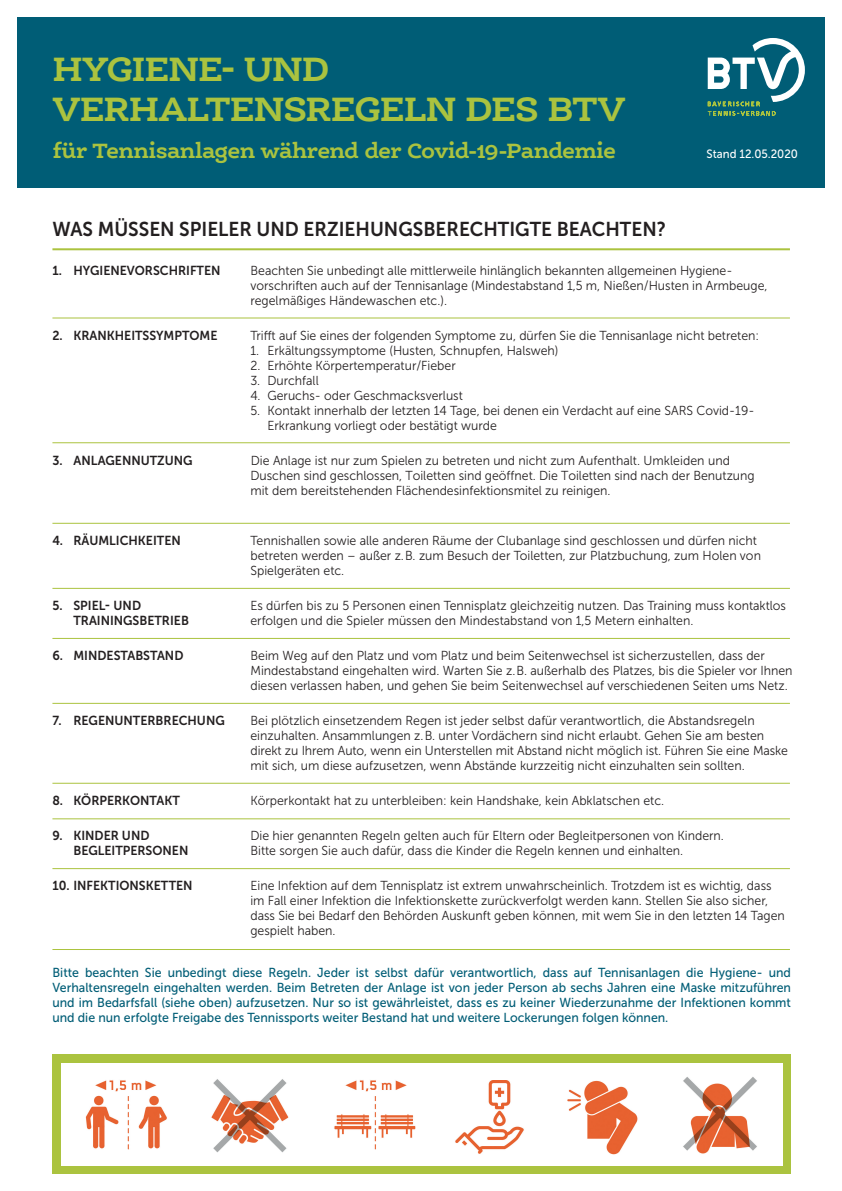
<style>
.page{position:relative;width:842px;height:1191px;background:#fff}
.page>*{position:absolute;margin:0;border:0;box-sizing:border-box;transform-origin:0 0}
.t1{font:700 36px/40px "Ernestine OT";letter-spacing:-.025em;color:#abc33f}
.t2{font:700 22px "Ernestine OT";letter-spacing:-.025em;color:#abc33f}
.t3{font:20px "Museo Sans 700";color:#231f20;scale:.95 1}
.t4{font:13px/15px "Museo Sans 300";color:#231f20;scale:.95 1}
.t5{font:13px/15px "Museo Sans 500";color:#005d76;text-align:justify;scale:.95 1}
.t6{font:13px "Museo Sans 700";color:#231f20;scale:.95 1}
.t7{font:12px "Museo Sans 500";color:#fff;scale:.95 1}
</style>
<div class="page">
<div style="left:17px;top:17px;width:808px;height:170px;background:#005d76"></div>
<svg style="left:708px;top:38px;width:97px;height:78px"></svg>
<div style="left:52px;top:1054px;width:739px;height:120px;background:#abc33f"></div>
<div style="left:61px;top:1063px;width:721px;height:102px;background:#fff"></div>
<img style="left:85px;top:1080px;width:82px;height:70px">
<img style="left:211px;top:1079px;width:78px;height:74px">
<img style="left:334px;top:1080px;width:82px;height:70px">
<img style="left:455px;top:1080px;width:69px;height:74px">
<img style="left:567px;top:1080px;width:71px;height:75px">
<img style="left:683px;top:1077px;width:74px;height:77px">
<hr style="left:52px;top:317px;width:738px;height:1px;background:#abc33f">
<hr style="left:52px;top:442px;width:738px;height:1px;background:#abc33f">
<hr style="left:52px;top:523px;width:738px;height:1px;background:#abc33f">
<hr style="left:52px;top:588px;width:738px;height:1px;background:#abc33f">
<hr style="left:52px;top:638px;width:738px;height:1px;background:#abc33f">
<hr style="left:52px;top:703px;width:738px;height:1px;background:#abc33f">
<hr style="left:52px;top:782px;width:738px;height:1px;background:#abc33f">
<hr style="left:52px;top:818px;width:738px;height:1px;background:#abc33f">
<hr style="left:52px;top:868px;width:738px;height:1px;background:#abc33f">
<hr style="left:52px;top:949px;width:738px;height:1px;background:#abc33f">
<hr style="left:52px;top:248px;width:738px;height:2px;background:#abc33f">
<h1 class="t1" style="left:53px;top:49px;width:574px">Hygiene- und<br>Verhaltensregeln des BTV</h1>
<h2 class="t2" style="left:53px;top:138px;width:565px">für Tennisanlagen während der Covid-19-Pandemie</h2>
<p class="t7" style="left:707px;top:147px;width:98px">Stand 12.05.2020</p>
<h3 class="t3" style="left:52px;top:218px;width:647px">WAS MÜSSEN SPIELER UND ERZIEHUNGSBERECHTIGTE BEACHTEN?</h3>
<p class="t6" style="left:52px;top:263px;width:178px">1. HYGIENEVORSCHRIFTEN</p>
<p class="t4" style="left:250px;top:263px;width:546px">Beachten Sie unbedingt alle mittlerweile hinlänglich bekannten allgemeinen Hygiene&shy;vorschriften auch auf der Tennisanlage (Mindestabstand 1,5 m, Nießen/Husten in Armbeuge, regelmäßiges Händewaschen etc.).</p>
<p class="t6" style="left:52px;top:328px;width:175px">2. KRANKHEITSSYMPTOME</p>
<p class="t4" style="left:250px;top:328px;width:537px">Trifft auf Sie eines der folgenden Symptome zu, dürfen Sie die Tennisanlage nicht betreten:</p>
<p class="t4" style="left:250px;top:343px;width:326px">1. Erkältungssymptome (Husten, Schnupfen, Halsweh)</p>
<p class="t4" style="left:250px;top:358px;width:218px">2. Erhöhte Körpertemperatur/Fieber</p>
<p class="t4" style="left:250px;top:373px;width:73px">3. Durchfall</p>
<p class="t4" style="left:250px;top:388px;width:225px">4. Geruchs- oder Geschmacksverlust</p>
<p class="t4" style="left:267px;top:403px;width:514px;text-indent:-17px">5. Kontakt innerhalb der letzten 14 Tage, bei denen ein Verdacht auf eine SARS Covid-19-<br>Erkrankung vorliegt oder bestätigt wurde</p>
<p class="t6" style="left:52px;top:453px;width:149px">3. ANLAGENNUTZUNG</p>
<p class="t4" style="left:250px;top:453px;width:532px">Die Anlage ist nur zum Spielen zu betreten und nicht zum Aufenthalt. Umkleiden und<br>Duschen sind geschlossen, Toiletten sind geöffnet. Die Toiletten sind nach der Benutzung mit dem bereitstehenden Flächendesinfektionsmitel zu reinigen.</p>
<p class="t6" style="left:52px;top:533px;width:137px">4. RÄUMLICHKEITEN</p>
<p class="t4" style="left:250px;top:533px;width:539px">Tennishallen sowie alle anderen Räume der Clubanlage sind geschlossen und dürfen nicht betreten werden – außer z.B. zum Besuch der Toiletten, zur Platzbuchung, zum Holen von<br>Spielgeräten etc.</p>
<p class="t6" style="left:52px;top:598px;width:95px">5. SPIEL- UND</p>
<p class="t4" style="left:250px;top:598px;width:565px">Es dürfen bis zu 5 Personen einen Tennisplatz gleichzeitig nutzen. Das Training muss kontaktlos</p>
<p class="t6" style="left:52px;top:613px;width:145px">TRAININGSBETRIEB</p>
<p class="t4" style="left:250px;top:613px;width:468px">erfolgen und die Spieler müssen den Mindestabstand von 1,5 Metern einhalten.</p>
<p class="t6" style="left:52px;top:648px;width:139px">6. M INDESTABSTAND</p>
<p class="t4" style="left:250px;top:648px;width:572px">Beim Weg auf den Platz und vom Platz und beim Seitenwechsel ist sicherzustellen, dass der<br>Mindestabstand eingehalten wird. Warten Sie z.B. außerhalb des Platzes, bis die Spieler vor Ihnen diesen verlassen haben, und gehen Sie beim Seitenwechsel auf verschiedenen Seiten ums Netz.</p>
<p class="t6" style="left:52px;top:713px;width:183px">7. REGENUNTERBRECHUNG</p>
<p class="t4" style="left:250px;top:713px;width:567px">Bei plötzlich einsetzendem Regen ist jeder selbst dafür verantwortlich, die Abstandsregeln einzuhalten. Ansammlungen z.B. unter Vordächern sind nicht erlaubt. Gehen Sie am besten direkt zu Ihrem Auto, wenn ein Unterstellen mit Abstand nicht möglich ist. Führen Sie eine Maske mit sich, um diese aufzusetzen, wenn Abstände kurzzeitig nicht einzuhalten sein sollten.</p>
<p class="t6" style="left:52px;top:793px;width:136px">8. KÖRPERKONTAKT</p>
<p class="t4" style="left:250px;top:793px;width:437px">Körperkontakt hat zu unterbleiben: kein Handshake, kein Abklatschen etc.</p>
<p class="t6" style="left:52px;top:828px;width:104px">9. KINDER UND</p>
<p class="t4" style="left:250px;top:828px;width:500px">Die hier genannten Regeln gelten auch für Eltern oder Begleitpersonen von Kindern.</p>
<p class="t6" style="left:52px;top:843px;width:145px">BEGLEITPERSONEN</p>
<p class="t4" style="left:250px;top:843px;width:457px">Bitte sorgen Sie auch dafür, dass die Kinder die Regeln kennen und einhalten.</p>
<p class="t6" style="left:52px;top:878px;width:149px">10. I NFEKTIONSKETTEN</p>
<p class="t4" style="left:250px;top:878px;width:564px">Eine Infektion auf dem Tennisplatz ist extrem unwahrscheinlich. Trotzdem ist es wichtig, dass im Fall einer Infektion die Infektionskette zurückverfolgt werden kann. Stellen Sie also sicher, dass Sie bei Bedarf den Behörden Auskunft geben können, mit wem Sie in den letzten 14 Tagen gespielt haben.</p>
<p class="t5" style="left:52px;top:964px;width:779px">Bitte beachten Sie unbedingt diese Regeln. Jeder ist selbst dafür verantwortlich, dass auf Tennisanlagen die Hygiene- und Verhaltensregeln eingehalten werden. Beim Betreten der Anlage ist von jeder Person ab sechs Jahren eine Maske mitzuführen und im Bedarfsfall (siehe oben) aufzusetzen. Nur so ist gewährleistet, dass es zu keiner Wiederzunahme der Infektionen kommt und die nun erfolgte Freigabe des Tennissports weiter Bestand hat und weitere Lockerungen folgen können.</p>
</div>
